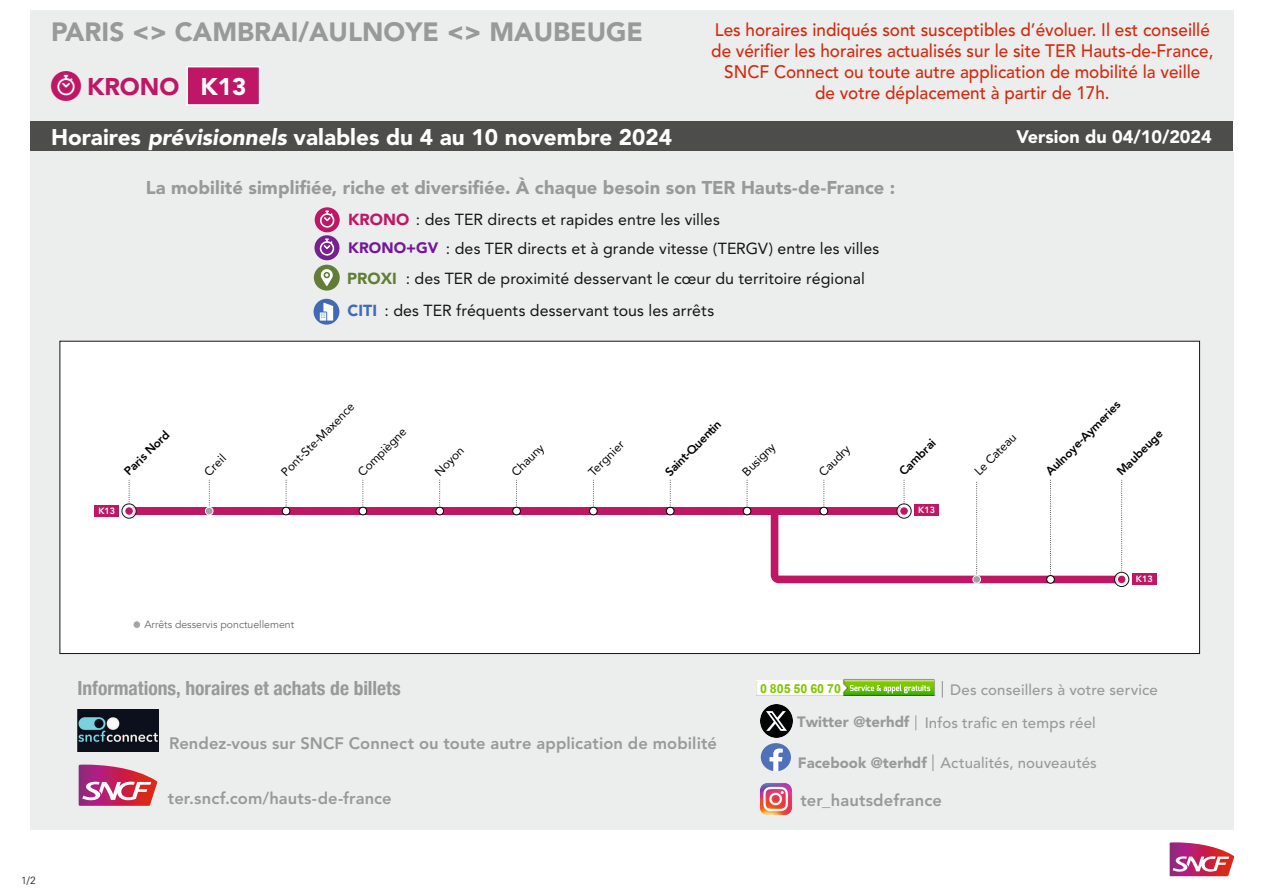
<style>
.page{position:relative;width:1263px;height:893px;background:#fff}
.page>*{position:absolute;margin:0;border:0;box-sizing:border-box;transform-origin:0 0}
.Trajet{font:900 26.25px "Avenir LT Std";color:#999}
.Mobilite{font:900 24px "Avenir LT Std";color:#bf1765}
.LigneMobilite{font:900 24px "Avenir LT Std";color:#fff}
.t1{font:900 22.5px "Avenir LT Std";color:#fff}
.t2{font:700 condensed 19.5px "Helvetica Neue";color:#999}
.t3{font:900 18.45px "Avenir LT Std";letter-spacing:.005em;color:#999}
.t4{font:500 18px/21px "Avenir LT Std";color:#d42a0f;text-align:center;scale:.95 1}
.t5{font:900 18px "Avenir LT Std";color:#fff}
.t6{font:800 16.5px "Avenir LT Std";letter-spacing:.005em;color:#999}
.t7{font:15.9px "Avenir LT Std";letter-spacing:.005em;color:#131413}
.t8{font:900 15.9px "Avenir LT Std";color:#627d36}
.t9{font:900 15.9px "Avenir LT Std";color:#3e6bb4}
.t10{font:500 15px "Avenir LT Std";letter-spacing:.01em;color:#999}
.NS_Krono{font:900 15px "Avenir LT Std";letter-spacing:.005em;color:#741798}
.t11{font:900 14.85px "Avenir LT Std";color:#999}
.t12{font:700 12.45px "Arial";color:#80c700}
.t13{font:12px "Avenir";color:#000}
.t14{font:800 12px "Avenir";color:#000}
.t15{font:10.5px "Avenir";color:#686968}
.t16{font:300 10.5px "Univers LT Std";color:#131413}
.t17{font:800 9px "Avenir";color:#fff}
.s1{font-family:"Pictos TER Lille";font-weight:400;font-size:30px;color:#fff}
.s2{font-family:"Pictos TER Lille";font-weight:400;font-size:30px}
.s3{font-style:italic}
.s4{font-weight:900;color:#bf1765}
</style>
<div class="page">
<div style="left:30px;top:11px;width:1203px;height:110px;background:#eceded"></div>
<div style="left:30px;top:121px;width:808px;height:30px;background:#4d4d4c"></div>
<div style="left:838px;top:121px;width:395px;height:30px;background:#4d4d4c"></div>
<svg style="left:1170px;top:842px;width:64px;height:34px"></svg>
<div style="left:30px;top:151px;width:1203px;height:678px;background:#eceded"></div>
<svg style="left:932px;top:754px;width:1px;height:17px"></svg>
<svg style="left:942px;top:681px;width:1px;height:17px"></svg>
<div style="left:757px;top:680px;width:178px;height:15px;background:#fff"></div>
<img style="left:843px;top:679px;width:92px;height:16px">
<svg style="left:844px;top:680px;width:90px;height:15px"></svg>
<svg style="left:761px;top:743px;width:30px;height:28px"></svg>
<svg style="left:915px;top:715px;width:1px;height:15px"></svg>
<img style="left:78px;top:709px;width:81px;height:43px">
<svg style="left:79px;top:765px;width:78px;height:41px;background:#cd6287"></svg>
<img style="left:760px;top:783px;width:32px;height:32px">
<div style="left:187px;top:67px;width:73px;height:38px;background:#bf1765"></div>
<div style="left:187px;top:66px;width:73px;height:40px;border:2px solid #fff"></div>
<div style="left:314px;top:265px;width:26px;height:26px;background:#627d36;border-radius:50%"></div>
<svg style="left:321px;top:269px;width:12px;height:17px"></svg>
<div style="left:315px;top:207px;width:25px;height:25px;background:#bf1765;border-radius:50%"></div>
<svg style="left:319px;top:210px;width:17px;height:18px"></svg>
<div style="left:314px;top:235px;width:25px;height:25px;background:#78208d;border-radius:50%"></div>
<svg style="left:319px;top:238px;width:17px;height:18px"></svg>
<div style="left:314px;top:299px;width:25px;height:26px;background:#3e6bb4;border-radius:50%"></div>
<svg style="left:320px;top:303px;width:13px;height:18px"></svg>
<div style="left:60px;top:341px;width:1139px;height:312px;background:#fff"></div>
<svg style="left:286px;top:480px;width:1px;height:27px"></svg>
<svg style="left:209px;top:480px;width:1px;height:27px"></svg>
<svg style="left:362px;top:480px;width:1px;height:27px"></svg>
<svg style="left:439px;top:480px;width:1px;height:27px"></svg>
<svg style="left:516px;top:480px;width:1px;height:27px"></svg>
<svg style="left:670px;top:480px;width:1px;height:27px"></svg>
<svg style="left:593px;top:480px;width:1px;height:27px"></svg>
<svg style="left:747px;top:480px;width:1px;height:27px"></svg>
<div style="left:129px;top:507px;width:775px;height:8px;background:#c01765"></div>
<div style="left:133px;top:621px;width:8px;height:7px;background:#a4a4a4;border-radius:50%"></div>
<div style="left:133px;top:620px;width:8px;height:9px;border:1px solid #fff;border-radius:50%"></div>
<div style="left:1132px;top:573px;width:24px;height:11px;background:#c01765"></div>
<div style="left:95px;top:505px;width:24px;height:12px;background:#c01765"></div>
<svg style="left:122px;top:480px;width:13px;height:38px"></svg>
<div style="left:122px;top:503px;width:15px;height:16px;border:1px solid #151515;border-radius:50%"></div>
<div style="left:125px;top:507px;width:8px;height:8px;background:#c01765;border-radius:50%"></div>
<div style="left:125px;top:507px;width:8px;height:8px;border:1px solid #fff;border-radius:50%"></div>
<svg style="left:771px;top:480px;width:358px;height:107px"></svg>
<div style="left:896px;top:503px;width:15px;height:16px;border:1px solid #151515;border-radius:50%"></div>
<div style="left:900px;top:507px;width:8px;height:8px;background:#c01765;border-radius:50%"></div>
<div style="left:900px;top:507px;width:8px;height:8px;border:1px solid #fff;border-radius:50%"></div>
<div style="left:282px;top:507px;width:8px;height:8px;background:#fff;border-radius:50%"></div>
<div style="left:282px;top:507px;width:8px;height:8px;border:1px solid #000;border-radius:50%"></div>
<div style="left:205px;top:507px;width:8px;height:8px;background:#a4a4a4;border-radius:50%"></div>
<div style="left:205px;top:507px;width:8px;height:8px;border:1px solid #fff;border-radius:50%"></div>
<div style="left:359px;top:507px;width:8px;height:8px;background:#fff;border-radius:50%"></div>
<div style="left:359px;top:507px;width:8px;height:8px;border:1px solid #000;border-radius:50%"></div>
<div style="left:436px;top:507px;width:8px;height:8px;background:#fff;border-radius:50%"></div>
<div style="left:436px;top:507px;width:8px;height:8px;border:1px solid #000;border-radius:50%"></div>
<div style="left:513px;top:507px;width:7px;height:8px;background:#fff;border-radius:50%"></div>
<div style="left:512px;top:507px;width:9px;height:8px;border:1px solid #000;border-radius:50%"></div>
<div style="left:666px;top:507px;width:8px;height:8px;background:#fff;border-radius:50%"></div>
<div style="left:666px;top:507px;width:8px;height:8px;border:1px solid #000;border-radius:50%"></div>
<div style="left:743px;top:507px;width:8px;height:8px;background:#fff;border-radius:50%"></div>
<div style="left:743px;top:507px;width:8px;height:8px;border:1px solid #000;border-radius:50%"></div>
<div style="left:820px;top:507px;width:8px;height:8px;background:#fff;border-radius:50%"></div>
<div style="left:820px;top:507px;width:8px;height:8px;border:1px solid #000;border-radius:50%"></div>
<div style="left:1047px;top:576px;width:7px;height:7px;background:#fff;border-radius:50%"></div>
<div style="left:1046px;top:575px;width:9px;height:9px;border:1px solid #000;border-radius:50%"></div>
<div style="left:973px;top:576px;width:7px;height:7px;background:#a4a4a4;border-radius:50%"></div>
<div style="left:972px;top:575px;width:9px;height:9px;border:1px solid #fff;border-radius:50%"></div>
<div style="left:590px;top:507px;width:7px;height:8px;background:#fff;border-radius:50%"></div>
<div style="left:589px;top:507px;width:8px;height:8px;border:1px solid #000;border-radius:50%"></div>
<img style="left:760px;top:705px;width:33px;height:32px">
<p class="Trajet" style="left:51px;top:16px;width:593px">PARIS &lt;&gt; CAMBRAI/AULNOYE &lt;&gt; MAUBEUGE</p>
<p class="Mobilite" style="left:51px;top:72px;width:130px"><span class="s1">D</span><span class="s2">A</span> KRONO</p>
<p class="LigneMobilite" style="left:201px;top:72px;width:47px">K13</p>
<p class="t4" style="left:711px;top:20px;width:530px">Les horaires indiqués sont susceptibles d’évoluer. Il est conseillé de vérifier les horaires actualisés sur le site TER Hauts-de-France, SNCF Connect ou toute autre application de mobilité la veille<br>de votre déplacement à partir de 17h.</p>
<p class="t1" style="left:51px;top:123px;width:623px">Horaires <span class="s3">prévisionnels</span> valables du 4 au 10 novembre 2024</p>
<p class="t5" style="left:1016px;top:126px;width:197px">Version du 04/10/2024</p>
<p class="t3" style="left:146px;top:177px;width:751px">La mobilité simplifiée, riche et diversifiée. À chaque besoin son TER Hauts-de-France :</p>
<p class="t7" style="left:348px;top:210px;width:373px"><span class="s4">KRONO</span> : des TER directs et rapides entre les villes</p>
<p class="NS_Krono" style="left:348px;top:239px;width:92px">KRONO+GV</p>
<p class="t7" style="left:446px;top:239px;width:435px">: des TER directs et à grande vitesse (TERGV) entre les villes</p>
<p class="t8" style="left:347px;top:269px;width:51px">PROXI</p>
<p class="t7" style="left:406px;top:269px;width:461px">: des TER de proximité desservant le cœur du territoire régional</p>
<p class="t9" style="left:348px;top:301px;width:31px">CITI</p>
<p class="t7" style="left:385px;top:301px;width:331px">: des TER fréquents desservant tous les arrêts</p>
<p class="t16" style="left:21px;top:873px;width:16px">1/2</p>
<p class="t14" style="left:120px;top:467px;width:60px;rotate:-45deg">Paris Nord</p>
<p class="t13" style="left:200px;top:467px;width:27px;rotate:-45deg">Creil</p>
<p class="t13" style="left:276px;top:467px;width:99px;rotate:-45deg">Pont-Ste-Maxence</p>
<p class="t13" style="left:353px;top:467px;width:64px;rotate:-45deg">Compiègne</p>
<p class="t13" style="left:430px;top:467px;width:37px;rotate:-45deg">Noyon</p>
<p class="t13" style="left:507px;top:467px;width:41px;rotate:-45deg">Chauny</p>
<p class="t14" style="left:661px;top:467px;width:75px;rotate:-45deg">Saint-Quentin</p>
<p class="t13" style="left:584px;top:467px;width:46px;rotate:-45deg">Tergnier</p>
<p class="t13" style="left:737px;top:467px;width:43px;rotate:-45deg">Busigny</p>
<p class="t13" style="left:814px;top:467px;width:40px;rotate:-45deg">Caudry</p>
<p class="t14" style="left:894px;top:467px;width:48px;rotate:-45deg">Cambrai</p>
<p class="t17" style="left:98px;top:504px;width:18px">K13</p>
<p class="t17" style="left:918px;top:503px;width:18px">K13</p>
<p class="t15" style="left:144px;top:618px;width:151px">Arrêts desservis ponctuellement</p>
<p class="t13" style="left:969px;top:466px;width:55px;rotate:-45deg">Le Cateau</p>
<p class="t14" style="left:1041px;top:467px;width:102px;rotate:-45deg">Aulnoye-Aymeries</p>
<p class="t14" style="left:1112px;top:467px;width:61px;rotate:-45deg">Maubeuge</p>
<p class="t17" style="left:1136px;top:571px;width:18px">K13</p>
<p class="t2" style="left:78px;top:672px;width:325px">Informations, horaires et achats de billets</p>
<p class="t6" style="left:169px;top:733px;width:549px">Rendez-vous sur SNCF Connect ou toute autre application de mobilité</p>
<p class="t6" style="left:168px;top:789px;width:225px">ter.sncf.com/hauts-de-france</p>
<p class="t12" style="left:760px;top:680px;width:82px">0 805 50 60 70</p>
<p class="t10" style="left:950px;top:681px;width:209px">Des conseillers à votre service</p>
<p class="t10" style="left:925px;top:714px;width:173px">Infos trafic en temps réel</p>
<p class="t10" style="left:941px;top:754px;width:158px">Actualités, nouveautés</p>
<p class="t6" style="left:800px;top:791px;width:143px">ter_hautsdefrance</p>
<p class="t11" style="left:797px;top:712px;width:114px">Twitter @terhdf</p>
<p class="t11" style="left:798px;top:754px;width:130px">Facebook @terhdf</p>
</div>
